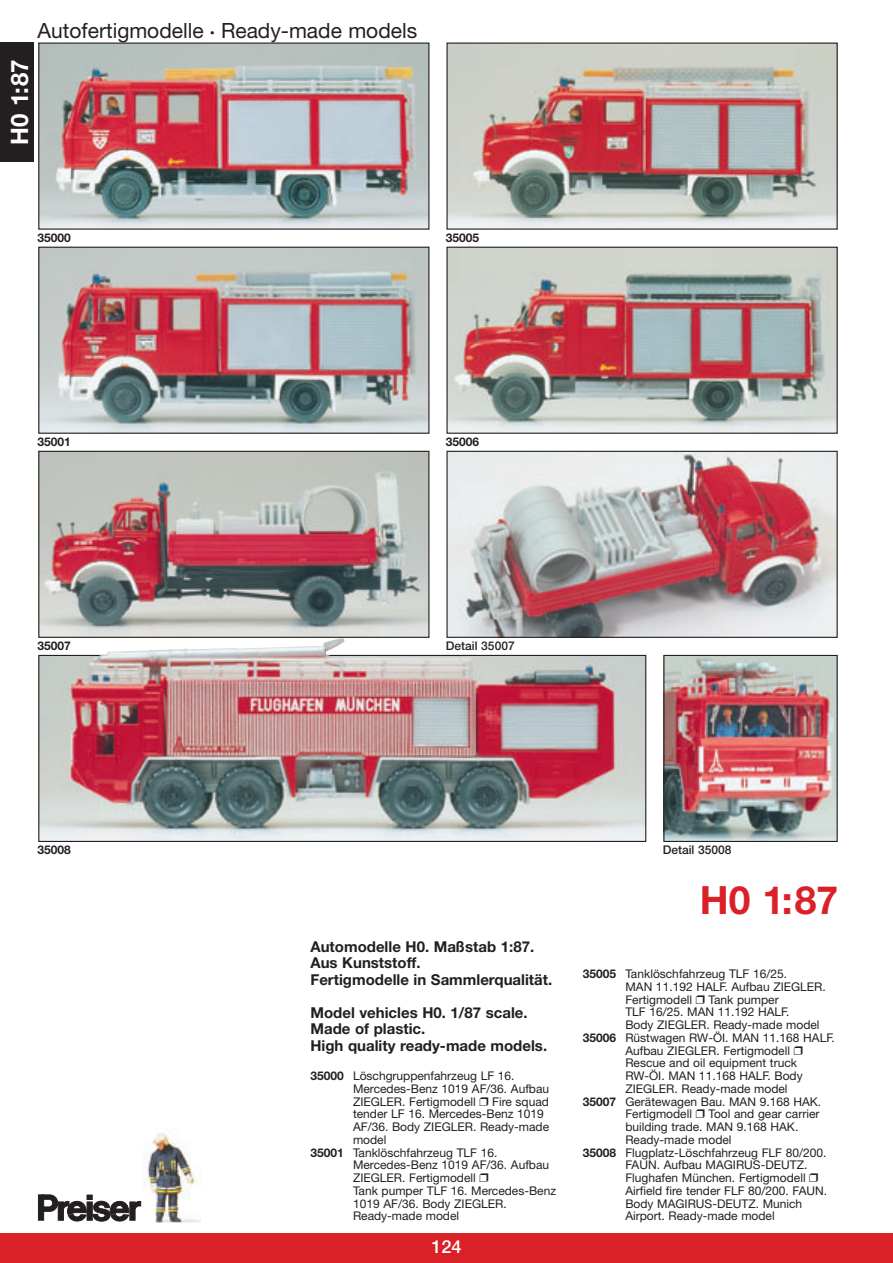
<style>
.page{position:relative;width:893px;height:1263px;background:#fff}
.page>*{position:absolute;margin:0;border:0;box-sizing:border-box;transform-origin:0 0}
.t1{font:700 39px "Helvetica Neue";color:#da2128}
.t2{font:700 24px "Helvetica Neue";color:#fff}
.t3{font:21px "Helvetica Neue";color:#231f20}
.t4{font:500 18px "Helvetica Neue";color:#fff}
.t5{font:700 15px/16.5px "Helvetica Neue";color:#231f20}
.t6{font:12px "Helvetica Neue";color:#231f20}
.t7{font:700 12px "Helvetica Neue";color:#231f20}
.t8{font:500 12px "Helvetica Neue";color:#231f20}
.s1{font-size:9px}
.s2{font-weight:700}
.s3{font-family:"Monotype Sorts"}
</style>
<div class="page">
<img style="left:0;top:42px;width:893px;height:1221px">
<h2 class="t2" style="left:11px;top:145px;width:87px;rotate:-90deg">H0 1:87</h2>
<h3 class="t3" style="left:38px;top:23px;width:381px">Autofertigmodelle <span class="s1">•</span> Ready-made models</h3>
<p class="t7" style="left:38px;top:233px;width:35px">35000</p>
<p class="t7" style="left:446px;top:233px;width:35px">35005</p>
<p class="t7" style="left:38px;top:437px;width:35px">35001</p>
<p class="t7" style="left:446px;top:437px;width:35px">35006</p>
<p class="t7" style="left:38px;top:641px;width:35px">35007</p>
<p class="t7" style="left:38px;top:846px;width:35px">35008</p>
<p class="t8" style="left:446px;top:641px;width:70px">Detail 35007</p>
<p class="t5" style="left:310px;top:940px;width:243px">Automodelle H0. Maßstab 1:87.<br>Aus Kunststoff.<br>Fertigmodelle in Sammlerqualität.</p>
<p class="t5" style="left:310px;top:1006px;width:238px">Model vehicles H0. 1/87 scale.<br>Made of plastic.<br>High quality ready-made models.</p>
<p class="t6" style="left:310px;top:1071px;width:206px"><span class="s2">35000</span> Löschgruppenfahrzeug LF 16.</p>
<p class="t6" style="left:353px;top:1084px;width:198px">Mercedes-Benz 1019 AF/36. Aufbau</p>
<p class="t6" style="left:353px;top:1097px;width:197px">ZIEGLER. Fertigmodell <span class="s3">❒</span> Fire squad</p>
<p class="t6" style="left:353px;top:1110px;width:192px">tender LF 16. Mercedes-Benz 1019</p>
<p class="t6" style="left:353px;top:1122px;width:198px">AF/36. Body ZIEGLER. Ready-made</p>
<p class="t6" style="left:353px;top:1135px;width:35px">model</p>
<p class="t6" style="left:310px;top:1148px;width:188px"><span class="s2">35001</span> Tanklöschfahrzeug TLF 16.</p>
<p class="t6" style="left:353px;top:1161px;width:198px">Mercedes-Benz 1019 AF/36. Aufbau</p>
<p class="t6" style="left:353px;top:1173px;width:137px">ZIEGLER. Fertigmodell <span class="s3">❒</span></p>
<p class="t6" style="left:353px;top:1186px;width:205px">Tank pumper TLF 16. Mercedes-Benz</p>
<p class="t6" style="left:353px;top:1199px;width:155px">1019 AF/36. Body ZIEGLER.</p>
<p class="t6" style="left:353px;top:1212px;width:108px">Ready-made model</p>
<h3 class="t4" style="left:431px;top:1240px;width:32px">124</h3>
<p class="t8" style="left:663px;top:846px;width:70px">Detail 35008</p>
<h1 class="t1" style="left:700px;top:886px;width:140px">H0 1:87</h1>
<p class="t6" style="left:583px;top:969px;width:206px"><span class="s2">35005</span> Tanklöschfahrzeug TLF 16/25.</p>
<p class="t6" style="left:625px;top:982px;width:202px">MAN 11.192 HALF. Aufbau ZIEGLER.</p>
<p class="t6" style="left:625px;top:995px;width:155px">Fertigmodell <span class="s3">❒</span> Tank pumper</p>
<p class="t6" style="left:625px;top:1008px;width:166px">TLF 16/25. MAN 11.192 HALF.</p>
<p class="t6" style="left:625px;top:1020px;width:196px">Body ZIEGLER. Ready-made model</p>
<p class="t6" style="left:583px;top:1033px;width:253px"><span class="s2">35006</span> Rüstwagen RW-ÖI. MAN 11.168 HALF.</p>
<p class="t6" style="left:625px;top:1046px;width:179px">Aufbau ZIEGLER. Fertigmodell <span class="s3">❒</span></p>
<p class="t6" style="left:625px;top:1059px;width:173px">Rescue and oil equipment truck</p>
<p class="t6" style="left:625px;top:1071px;width:179px">RW-ÖI. MAN 11.168 HALF. Body</p>
<p class="t6" style="left:625px;top:1084px;width:164px">ZIEGLER. Ready-made model</p>
<p class="t6" style="left:583px;top:1097px;width:240px"><span class="s2">35007</span> Gerätewagen Bau. MAN 9.168 HAK.</p>
<p class="t6" style="left:625px;top:1110px;width:196px">Fertigmodell <span class="s3">❒</span> Tool and gear carrier</p>
<p class="t6" style="left:625px;top:1122px;width:174px">building trade. MAN 9.168 HAK.</p>
<p class="t6" style="left:625px;top:1135px;width:108px">Ready-made model</p>
<p class="t6" style="left:583px;top:1148px;width:245px"><span class="s2">35008</span> Flugplatz-Löschfahrzeug FLF 80/200.</p>
<p class="t6" style="left:625px;top:1161px;width:183px">FAUN. Aufbau MAGIRUS-DEUTZ.</p>
<p class="t6" style="left:625px;top:1173px;width:195px">Flughafen München. Fertigmodell <span class="s3">❒</span></p>
<p class="t6" style="left:625px;top:1186px;width:203px">Airfield fire tender FLF 80/200. FAUN.</p>
<p class="t6" style="left:625px;top:1199px;width:178px">Body MAGIRUS-DEUTZ. Munich</p>
<p class="t6" style="left:625px;top:1212px;width:151px">Airport. Ready-made model</p>
</div>
